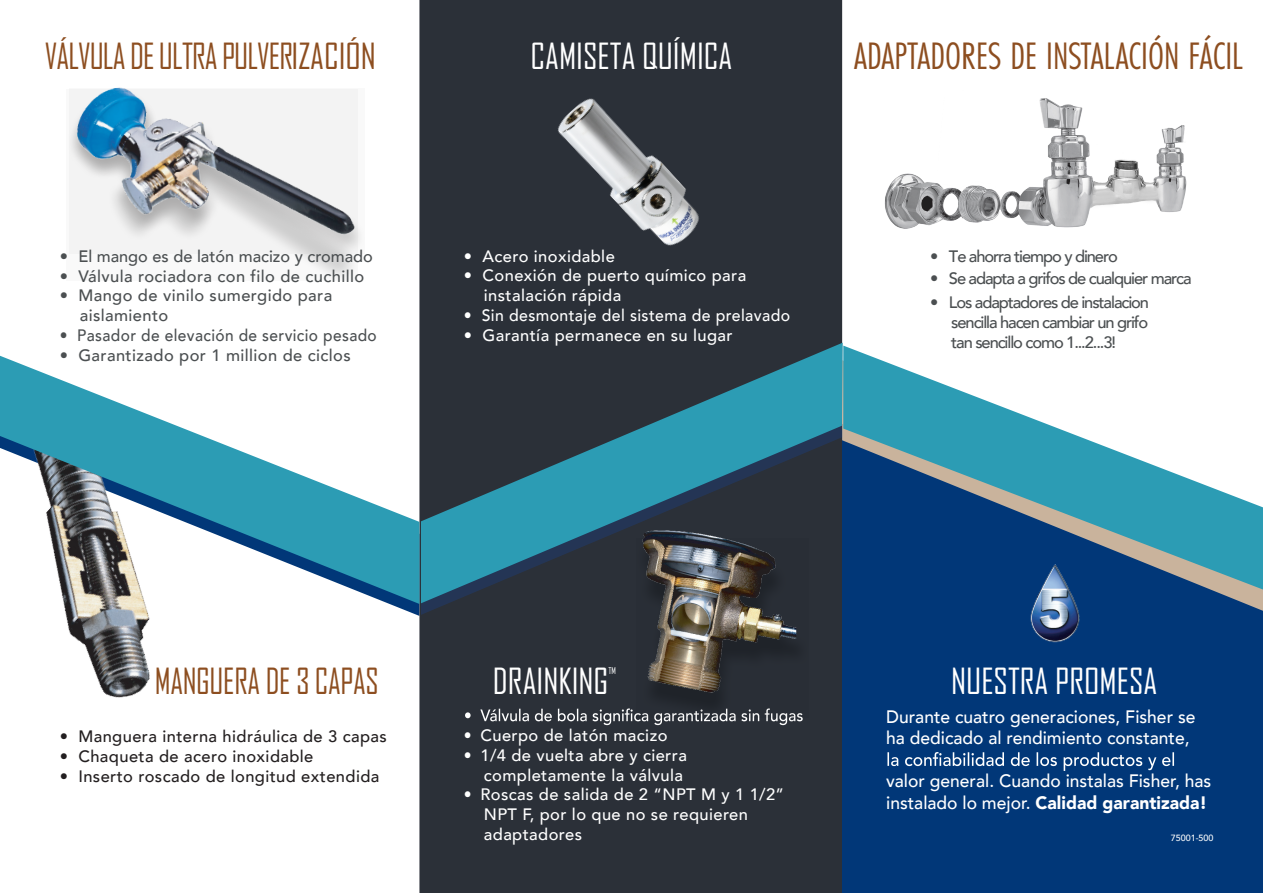
<style>
.page{position:relative;width:1263px;height:893px;background:#fff}
.page>*{position:absolute;margin:0;border:0;box-sizing:border-box;transform-origin:0 0}
.t1{font:39.75px "Futura PT Cond";color:#8d4e20}
.t2{font:34.5px "Agency FB";color:#fff}
.t3{font:34.5px "Agency FB";letter-spacing:-.03em;color:#8d4e20;scale:.93 1}
.t4{font:34.5px "Agency FB";letter-spacing:-.01em;color:#8d4e20;scale:.92 1}
.t5{font:500 18px/21.6px "Avenir";color:#fff}
.t6{font:500 16.5px/19.8px "Avenir";letter-spacing:.025em;color:#4b4f51}
.t7{font:500 16.5px/19.8px "Avenir";letter-spacing:.025em;color:#fff;text-align:right;scale:.95 1}
.t8{font:500 16.5px "Avenir";letter-spacing:.025em;color:#231f20}
.t9{font:500 16.5px/19.8px "Avenir";letter-spacing:.025em;color:#fff}
.t10{font:500 16.5px "Avenir";letter-spacing:-.065em;color:#4b4f51}
.t11{font:500 16.5px "Avenir";letter-spacing:.025em;color:#4b4f51;scale:.94 1}
.t12{font:500 16.5px "Avenir";letter-spacing:.025em;color:#fff;scale:.96 1}
.t13{font:500 16.5px "Avenir";color:#4b4f51}
.t14{font:500 9px "Avenir";color:#fff}
.t15{font:9px "Agency FB";color:#fff}
.s1{font-weight:900}
</style>
<div class="page">
<div style="left:67px;top:89px;width:291px;height:192px;background:#f9f9f9"></div>
<div style="left:841px;top:424px;width:422px;height:469px;background:#013778"></div>
<svg style="left:1209px;top:589px;width:54px;height:22px"></svg>
<svg style="left:843px;top:346px;width:420px;height:243px"></svg>
<div style="left:421px;top:0;width:421px;height:893px;background:#2b3038"></div>
<div style="left:421px;top:603px;width:421px;height:12px;background:#2b3038"></div>
<svg style="left:887px;top:752px;width:287px;height:19px"></svg>
<img style="left:63px;top:604px;width:87px;height:94px">
<img style="left:884px;top:98px;width:303px;height:131px">
<svg style="left:465px;top:708px;width:338px;height:17px;background:#55595f"></svg>
<img style="left:1023px;top:559px;width:62px;height:84px">
<img style="left:70px;top:87px;width:291px;height:184px">
<svg style="left:636px;top:603px;width:173px;height:115px;background:#41454c"></svg>
<img style="left:611px;top:603px;width:185px;height:108px">
<svg style="left:421px;top:343px;width:422px;height:260px;background:#2e5562"></svg>
<img style="left:505px;top:42px;width:259px;height:264px">
<svg style="left:0;top:356px;width:419px;height:248px"></svg>
<h2 class="t3" style="left:45px;top:35px;width:358px">VÁLVULA DE ULTRA PULVERIZACIÓN</h2>
<h2 class="t2" style="left:531px;top:35px;width:203px">CAMISETA QUÍMICA</h2>
<h1 class="t1" style="left:854px;top:33px;width:390px">ADAPTADORES DE INSTALACIОN FÁCIL</h1>
<p class="t13" style="left:60px;top:242px;width:315px">• El mango es de latón macizo y cromado</p>
<p class="t6" style="left:60px;top:265px;width:306px">• Válvula rociadora con filo de cuchillo</p>
<p class="t6" style="left:80px;top:285px;width:254px;text-indent:-20px">• Mango de vinilo sumergido para aislamiento</p>
<p class="t11" style="left:60px;top:321px;width:339px">• Pasador de elevación de servicio pesado</p>
<p class="t6" style="left:60px;top:344px;width:292px">• Garantizado por 1 million de ciclos</p>
<p class="t9" style="left:464px;top:245px;width:152px">• Acero inoxidable</p>
<p class="t9" style="left:484px;top:265px;width:264px;text-indent:-20px">• Conexión de puerto químico para instalación rápida</p>
<p class="t12" style="left:464px;top:301px;width:341px">• Sin desmontaje del sistema de prelavado</p>
<p class="t9" style="left:464px;top:324px;width:270px">• Garantía permanece en su lugar</p>
<p class="t10" style="left:930px;top:241px;width:189px">• Te ahorra tiempo y dinero</p>
<p class="t10" style="left:930px;top:264px;width:263px">• Se adapta a grifos de cualquier marca</p>
<p class="t6" style="left:951px;top:291px;width:199px;text-align:justify;text-indent:-21px">• Los adaptadores de instalacion sencilla hacen cambiar un grifo tan sencillo como 1...2...3!</p>
<h2 class="t4" style="left:155px;top:660px;width:245px">MANGUERA DE 3 CAPAS</h2>
<h2 class="t2" style="left:493px;top:660px;width:117px">DRAINKING</h2>
<p class="t15" style="left:608px;top:665px;width:9px">TM</p>
<p class="t8" style="left:60px;top:722px;width:329px">• Manguera interna hidráulica de 3 capas</p>
<p class="t8" style="left:60px;top:742px;width:255px">• Chaqueta de acero inoxidable</p>
<p class="t8" style="left:60px;top:762px;width:321px">• Inserto roscado de longitud extendida</p>
<p class="t7" style="left:464px;top:724px;width:216px">• Cuerpo de latón macizo</p>
<p class="t7" style="left:464px;top:744px;width:236px">• 1/4 de vuelta abre y cierra completamente la válvula</p>
<p class="t7" style="left:484px;top:784px;width:318px;text-align:left;text-indent:-20px">• Roscas de salida de 2 “NPT M y 1 1/2”<br>NPT F, por lo que no se requieren adaptadores</p>
<h2 class="t2" style="left:951px;top:660px;width:208px">NUESTRA PROMESA</h2>
<p class="t5" style="left:886px;top:705px;width:311px">Durante cuatro generaciones, Fisher se ha dedicado al rendimiento constante,</p>
<p class="t5" style="left:886px;top:769px;width:327px">valor general. Cuando instalas Fisher, has instalado lo mejor. <span class="s1">Calidad garantizada!</span></p>
<p class="t14" style="left:1171px;top:830px;width:44px">75001-500</p>
</div>
